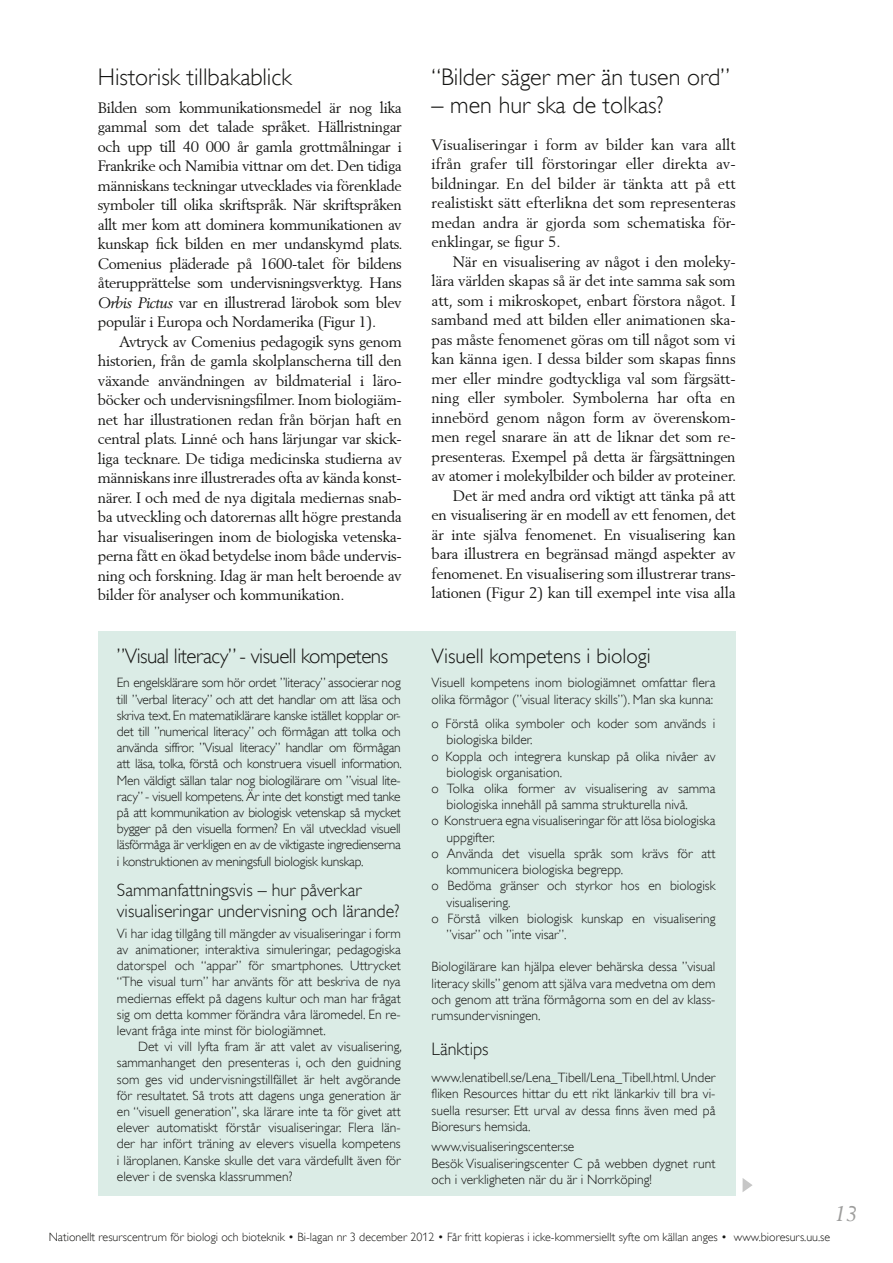
<style>
.page{position:relative;width:893px;height:1263px;background:#fff}
.page>*{position:absolute;margin:0;border:0;box-sizing:border-box;transform-origin:0 0}
.t1{font:300 24px "Gill Alt One";color:#141412}
.t2{font:300 21px "Gill Alt One";letter-spacing:-.025em;color:#141412}
.t3{font:300 21px "Gill Alt One";color:#141412}
.t4{font:italic 21px "Berling";color:#9d9d9c}
.t5{font:300 18px/21.6px "Gill Alt One";color:#141412}
.t6{font:15px/19.5px "Berling";letter-spacing:-.01em;color:#141412;text-align:justify}
.t7{font:300 13.5px/16.2px "Gill Alt One";color:#141412;text-align:justify}
.t8{font:300 12px "Gill Alt One";color:#141412}
.s1{font-style:italic}
</style>
<div class="page">
<div style="left:98px;top:631px;width:638px;height:565px;background:#dbece6"></div>
<svg style="left:743px;top:1178px;width:10px;height:14px"></svg>
<h1 class="t1" style="left:98px;top:63px;width:195px">Historisk tillbakablick</h1>
<p class="t6" style="left:98px;top:97px;width:306px">Bilden som kommunikationsmedel är nog lika gammal som det talade språket. Hällristningar och upp till 40 000 år gamla grottmålningar i Frankrike och Namibia vittnar om det. Den tidiga människans teckningar utvecklades via förenklade symboler till olika skriftspråk. När skriftspråken allt mer kom att dominera kommunikationen av kunskap fick bilden en mer undanskymd plats.<br>Comenius pläderade på 1600-talet för bildens återupprättelse som undervisningsverktyg. Hans <span class="s1">Orbis Pictus</span> var en illustrerad lärobok som blev populär i Europa och Nordamerika (Figur 1).</p>
<p class="t6" style="left:98px;top:331px;width:306px;text-indent:21px">Avtryck av Comenius pedagogik syns genom historien, från de gamla skolplanscherna till den växande användningen av bildmaterial i läro&shy;böcker och undervisningsfilmer. Inom biologiäm&shy;net har illustrationen redan från början haft en central plats. Linné och hans lärjungar var skick&shy;liga tecknare. De tidiga medicinska studierna av människans inre illustrerades ofta av kända konst&shy;närer. I och med de nya digitala mediernas snab&shy;ba utveckling och datorernas allt högre prestanda har visualiseringen inom de biologiska vetenska&shy;perna fått en ökad betydelse inom både undervis&shy;ning och forskning. Idag är man helt beroende av bilder för analyser och kommunikation.</p>
<h2 class="t2" style="left:117px;top:643px;width:273px">”Visual literacy” - visuell kompetens</h2>
<p class="t7" style="left:117px;top:675px;width:286px">En engelsklärare som hör ordet ”literacy” associerar nog till ”verbal literacy” och att det handlar om att läsa och skriva text. En matematiklärare kanske istället kopplar or&shy;det till ”numerical literacy” och förmågan att tolka och använda siffror. ”Visual literacy” handlar om förmågan att läsa, tolka, förstå och konstruera visuell information.<br>Men väldigt sällan talar nog biologilärare om ”visual lite&shy;racy” - visuell kompetens. Är inte det konstigt med tanke på att kommunikation av biologisk vetenskap så mycket bygger på den visuella formen? En väl utvecklad visuell läsförmåga är verkligen en av de viktigaste ingredienserna i konstruktionen av meningsfull biologisk kunskap.</p>
<h3 class="t5" style="left:117px;top:879px;width:284px">Sammanfattningsvis – hur påverkar visualiseringar undervisning och lärande?</h3>
<p class="t7" style="left:117px;top:925px;width:285px">Vi har idag tillgång till mängder av visualiseringar i form av animationer, interaktiva simuleringar, pedagogiska datorspel och “appar” för smartphones. Uttrycket “The visual turn” har använts för att beskriva de nya mediernas effekt på dagens kultur och man har frågat sig om detta kommer förändra våra läromedel. En re&shy;levant fråga inte minst för biologiämnet.</p>
<p class="t7" style="left:117px;top:1038px;width:286px;text-indent:21px">Det vi vill lyfta fram är att valet av visualisering, sammanhanget den presenteras i, och den guidning som ges vid undervisningstillfället är helt avgörande för resultatet. Så trots att dagens unga generation är en “visuell generation”, ska lärare inte ta för givet att elever automatiskt förstår visualiseringar. Flera län&shy;der har infört träning av elevers visuella kompetens i läroplanen. Kanske skulle det vara värdefullt även för elever i de svenska klassrummen?</p>
<h1 class="t1" style="left:432px;top:63px;width:300px">“Bilder säger mer än tusen ord”</h1>
<h1 class="t1" style="left:432px;top:91px;width:233px">– men hur ska de tolkas?</h1>
<p class="t6" style="left:432px;top:135px;width:306px">Visualiseringar i form av bilder kan vara allt ifrån grafer till förstoringar eller direkta av&shy;bildningar. En del bilder är tänkta att på ett realistiskt sätt efterlikna det som representeras medan andra är gjorda som schematiska för&shy;enklingar, se figur 5.</p>
<p class="t6" style="left:432px;top:252px;width:306px;text-align:right">När en visualisering av något i den moleky&shy;lära världen skapas så är det inte samma sak som att, som i mikroskopet, enbart förstora något. I samband med att bilden eller animationen ska&shy;pas måste fenomenet göras om till något som vi kan känna igen. I dessa bilder som skapas finns mer eller mindre godtyckliga val som färgsätt&shy;ning eller symboler. Symbolerna har ofta en innebörd genom någon form av överenskom&shy;men regel snarare än att de liknar det som re&shy;presenteras. Exempel på detta är färgsättningen av atomer i molekylbilder och bilder av proteiner.<br>Det är med andra ord viktigt att tänka på att<br>en visualisering är en modell av ett fenomen, det är inte själva fenomenet. En visualisering kan bara illustrera en begränsad mängd aspekter av fenomenet. En visualisering som illustrerar trans&shy;lationen (Figur 2) kan till exempel inte visa alla</p>
<h2 class="t3" style="left:432px;top:643px;width:221px">Visuell kompetens i biologi</h2>
<p class="t7" style="left:432px;top:675px;width:285px">Visuell kompetens inom biologiämnet omfattar flera olika förmågor (”visual literacy skills”). Man ska kunna:</p>
<p class="t7" style="left:432px;top:716px;width:285px">o Förstå olika symboler och koder som används i</p>
<p class="t7" style="left:447px;top:732px;width:87px">biologiska bilder.</p>
<p class="t7" style="left:432px;top:748px;width:285px">o Koppla och integrera kunskap på olika nivåer av</p>
<p class="t7" style="left:447px;top:764px;width:117px">biologisk organisation.</p>
<p class="t7" style="left:432px;top:780px;width:285px">o Tolka olika former av visualisering av samma</p>
<p class="t7" style="left:447px;top:797px;width:243px">biologiska innehåll på samma strukturella nivå.</p>
<p class="t7" style="left:432px;top:813px;width:285px">o Konstruera egna visualiseringar för att lösa biologiska</p>
<p class="t7" style="left:447px;top:829px;width:50px">uppgifter.</p>
<p class="t7" style="left:432px;top:845px;width:285px">o Använda det visuella språk som krävs för att</p>
<p class="t7" style="left:447px;top:861px;width:178px">kommunicera biologiska begrepp.</p>
<p class="t7" style="left:432px;top:878px;width:285px">o Bedöma gränser och styrkor hos en biologisk</p>
<p class="t7" style="left:447px;top:894px;width:65px">visualisering.</p>
<p class="t7" style="left:432px;top:910px;width:285px">o Förstå vilken biologisk kunskap en visualisering</p>
<p class="t7" style="left:447px;top:926px;width:121px">”visar” och ”inte visar”.</p>
<p class="t7" style="left:432px;top:959px;width:285px">Biologilärare kan hjälpa elever behärska dessa ”visual literacy skills” genom att själva vara medvetna om dem och genom att träna förmågorna som en del av klass&shy;rumsundervisningen.</p>
<h3 class="t5" style="left:432px;top:1038px;width:59px">Länktips</h3>
<p class="t7" style="left:432px;top:1069px;width:285px">www.lenatibell.se/Lena_Tibell/Lena_Tibell.html. Under fliken Resources hittar du ett rikt länkarkiv till bra vi&shy;suella resurser. Ett urval av dessa finns även med på Bioresurs hemsida.</p>
<p class="t7" style="left:432px;top:1138px;width:285px;text-align:left">www.visualiseringscenter.se<br>Besök Visualiseringscenter C på webben dygnet runt och i verkligheten när du är i Norrköping!</p>
<h2 class="t4" style="left:834px;top:1201px;width:25px">13</h2>
<p class="t8" style="left:49px;top:1230px;width:783px">Nationellt resurscentrum för biologi och bioteknik • Bi-lagan nr 3 december 2012 • Får fritt kopieras i icke-kommersiellt syfte om källan anges • www.bioresurs.uu.se</p>
</div>
